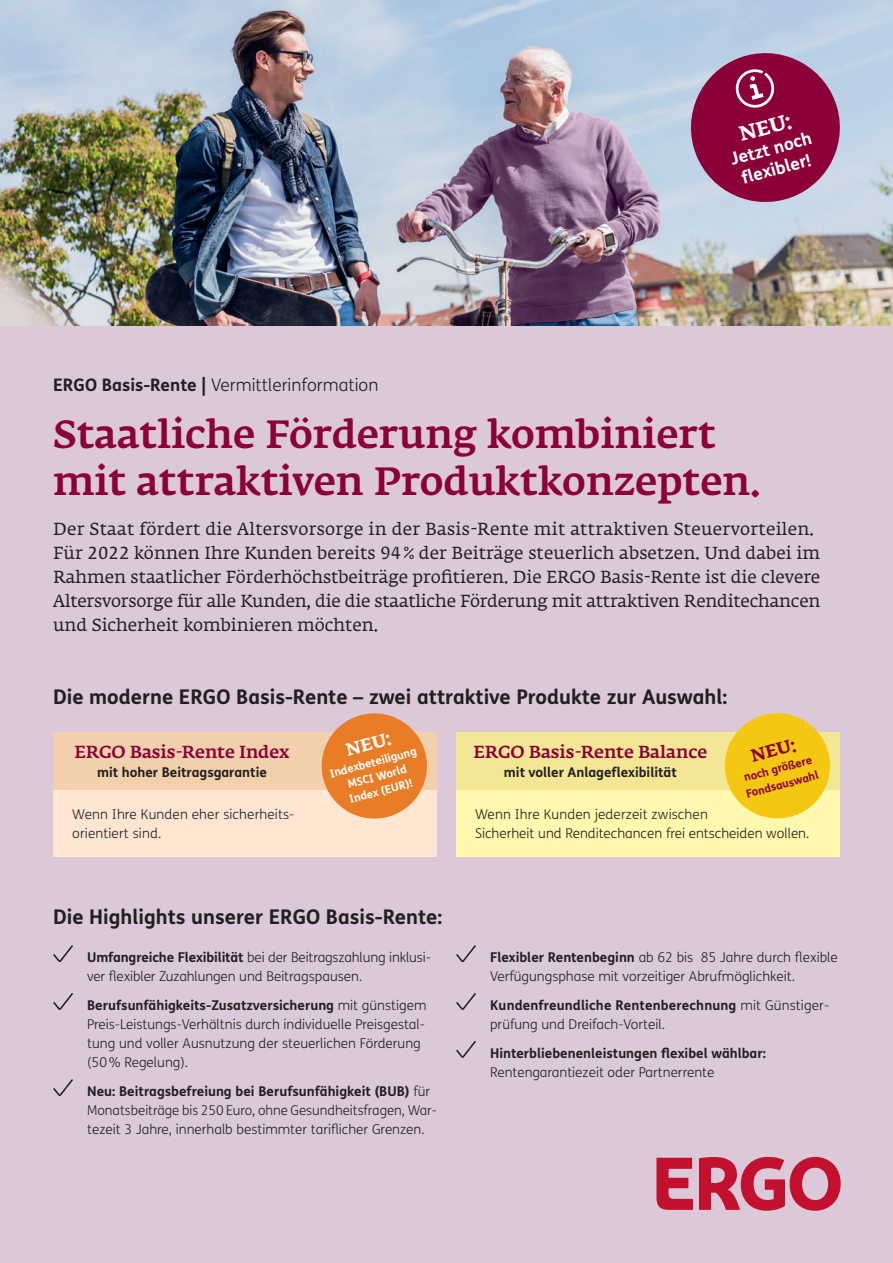
<style>
.page{position:relative;width:893px;height:1263px;background:#fff}
.page>*{position:absolute;margin:0;border:0;box-sizing:border-box;transform-origin:0 0}
.t1{font:500 39px/47.8px "Fedra Serif A Pro";color:#8b0039}
.t2{font:700 20.25px "FS Me";color:#231f20}
.t3{font:700 20.25px "Fedra Serif A Pro";color:#fff}
.t4{font:17.25px/24px "Fedra Serif A Pro";color:#231f20}
.t5{font:500 17.25px "Fedra Serif A Pro";color:#8b0039}
.t6{font:300 17.25px "FS Me";color:#231f20}
.t7{font:700 17.25px/20.7px "FS Me";color:#fff;text-align:center}
.t8{font:700 17.25px "Fedra Serif A Pro";color:#fff}
.t9{font:700 17.25px "Fedra Serif A Pro";color:#8b0039}
.t10{font:300 13.5px/19.2px "FS Me";color:#231f20}
.t11{font:700 13.5px "FS Me";color:#231f20}
.t12{font:700 11.25px/15px "FS Me";color:#fff;text-align:center}
.t13{font:700 11.25px/16.5px "FS Me";color:#8b0039}
.s1{font-weight:700}
</style>
<div class="page">
<div style="left:0;top:325px;width:893px;height:938px;background:#dbc9d9"></div>
<svg style="left:699px;top:1157px;width:142px;height:54px"></svg>
<svg style="left:656px;top:1158px;width:37px;height:52px"></svg>
<div style="left:53px;top:732px;width:384px;height:58px;background:#f1d0ab"></div>
<img style="left:0;top:0;width:893px;height:325px">
<svg style="left:53px;top:945px;width:20px;height:17px"></svg>
<svg style="left:53px;top:993px;width:20px;height:17px"></svg>
<svg style="left:53px;top:1079px;width:20px;height:17px"></svg>
<svg style="left:456px;top:945px;width:20px;height:17px"></svg>
<svg style="left:456px;top:993px;width:20px;height:17px"></svg>
<div style="left:53px;top:790px;width:384px;height:67px;background:#fee6d3"></div>
<svg style="left:456px;top:1041px;width:20px;height:17px"></svg>
<svg style="left:683px;top:45px;width:165px;height:165px;background:#a0507a"></svg>
<svg style="left:321px;top:713px;width:106px;height:106px"></svg>
<div style="left:456px;top:732px;width:384px;height:58px;background:#f3e795"></div>
<div style="left:456px;top:790px;width:384px;height:67px;background:#fff8ae"></div>
<svg style="left:724px;top:713px;width:106px;height:106px"></svg>
<p class="t6" style="left:53px;top:373px;width:327px"><span class="s1">ERGO Basis-Rente |</span> Vermittlerinformation</p>
<h2 class="t3" style="left:737px;top:123px;width:55px;rotate:-15deg">NEU:</h2>
<p class="t7" style="left:728px;top:148px;width:85px;rotate:-15deg">Jetzt noch flexibler!</p>
<h1 class="t1" style="left:53px;top:410px;width:708px">Staatliche Förderung kombiniert mit attraktiven Produktkonzepten.</h1>
<p class="t4" style="left:53px;top:517px;width:769px">Der Staat fördert die Altersvorsorge in der Basis-Rente mit attraktiven Steuervorteilen.<br>Für 2022 können Ihre Kunden bereits 94% der Beiträge steuerlich absetzen. Und dabei im Rahmen staatlicher Förderhöchstbeiträge profitieren. Die ERGO Basis-Rente ist die clevere Altersvorsorge für alle Kunden, die die staatliche Förderung mit attraktiven Renditechancen und Sicherheit kombinieren möchten.</p>
<h2 class="t2" style="left:53px;top:681px;width:676px">Die moderne ERGO Basis-Rente – zwei attraktive Produkte zur Auswahl:</h2>
<p class="t5" style="left:75px;top:742px;width:217px">ERGO Basis-Rente Index</p>
<p class="t11" style="left:97px;top:762px;width:171px">mit hoher Beitragsgarantie</p>
<p class="t10" style="left:72px;top:804px;width:224px">Wenn Ihre Kunden eher sicherheits&shy;orientiert sind.</p>
<p class="t8" style="left:344px;top:740px;width:47px;rotate:-15deg">NEU:</p>
<p class="t9" style="left:748px;top:747px;width:47px;rotate:-15deg">NEU:</p>
<p class="t12" style="left:328px;top:766px;width:91px;rotate:-15deg">Indexbeteiligung<br>MSCI World<br>Index (EUR)!</p>
<p class="t5" style="left:473px;top:742px;width:235px">ERGO Basis-Rente Balance</p>
<p class="t13" style="left:740px;top:769px;width:76px;rotate:-15deg">noch größere<br>Fondsauswahl</p>
<p class="t10" style="left:475px;top:804px;width:336px">Wenn Ihre Kunden jederzeit zwischen<br>Sicherheit und Renditechancen frei entscheiden wollen.</p>
<p class="t11" style="left:504px;top:762px;width:174px">mit voller Anlageflexibilität</p>
<h2 class="t2" style="left:53px;top:901px;width:391px">Die Highlights unserer ERGO Basis-Rente:</h2>
<p class="t10" style="left:87px;top:947px;width:345px"><span class="s1">Umfangreiche Flexibilität</span> bei der Beitragszahlung inklusi&shy;ver flexibler Zuzahlungen und Beitragspausen.</p>
<p class="t10" style="left:87px;top:995px;width:341px"><span class="s1">Berufsunfähigkeits-Zusatzversicherung</span> mit günstigem Preis-Leistungs-Verhältnis durch individuelle Preisgestal&shy;tung und voller Ausnutzung der steuerlichen Förderung (50% Regelung).</p>
<p class="t10" style="left:87px;top:1081px;width:351px"><span class="s1">Neu: Beitragsbefreiung bei Berufsunfähigkeit (BUB)</span> für<br>Monatsbeiträge bis 250 Euro, ohne Gesundheitsfragen, War&shy;tezeit 3 Jahre, innerhalb bestimmter tariflicher Grenzen.</p>
<p class="t10" style="left:490px;top:947px;width:349px"><span class="s1">Flexibler Rentenbeginn</span> ab 62 bis 85 Jahre durch flexible<br>Verfügungsphase mit vorzeitiger Abrufmöglichkeit.</p>
<p class="t10" style="left:490px;top:995px;width:341px"><span class="s1">Kundenfreundliche Rentenberechnung</span> mit Günstiger&shy;prüfung und Dreifach-Vorteil.</p>
<p class="t11" style="left:490px;top:1042px;width:277px">Hinterbliebenenleistungen flexibel wählbar:</p>
<p class="t10" style="left:490px;top:1062px;width:226px">Rentengarantiezeit oder Partnerrente</p>
</div>
